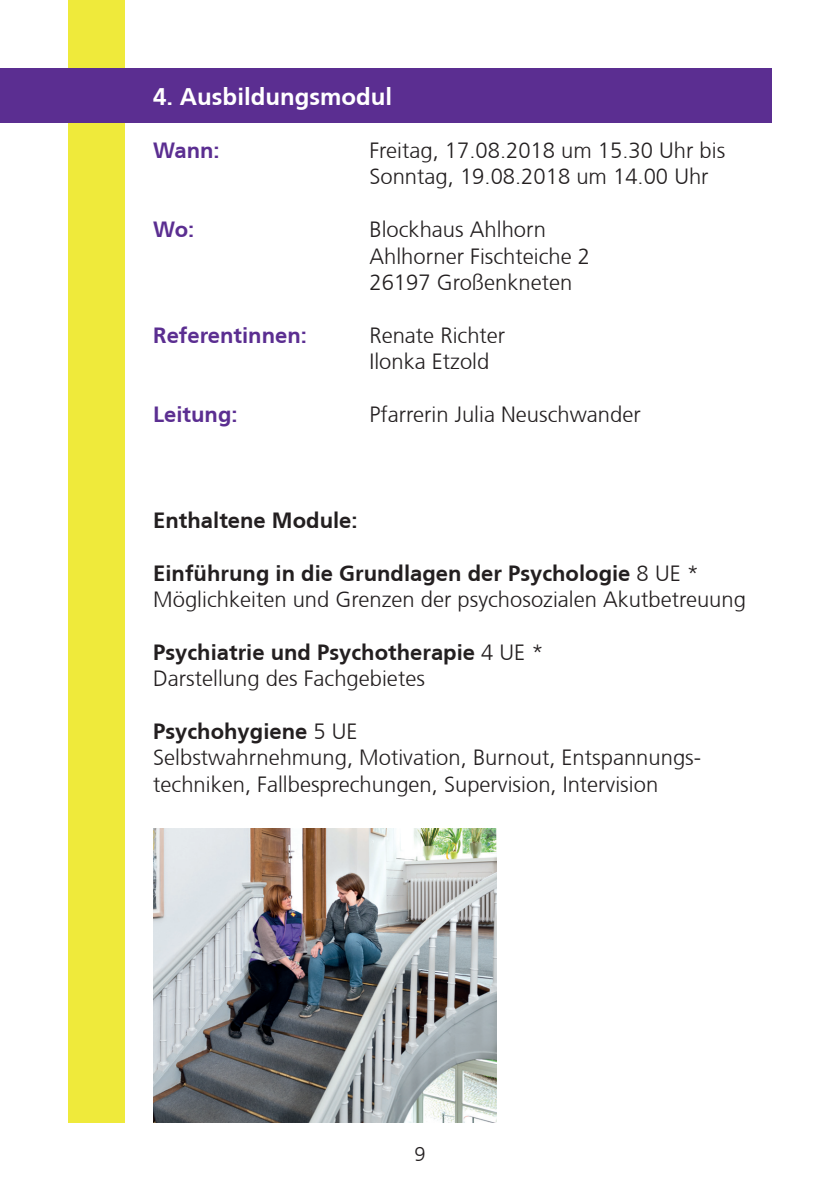
<style>
.page{position:relative;width:840px;height:1191px;background:#fff}
.page>*{position:absolute;margin:0;border:0;box-sizing:border-box;transform-origin:0 0}
.t1{font:700 24px "Frutiger CE";color:#fff}
.t2{font:300 22px/26.4px "Frutiger CE";color:#231f20}
.t3{font:700 22px "Frutiger CE";color:#5b2e91}
.t4{font:700 22px "Frutiger CE";color:#231f20}
.t5{font:300 20px "Frutiger CE";color:#231f20}
.s1{font-weight:700}
</style>
<div class="page">
<div style="left:68px;top:0;width:57px;height:1123px;background:#efea3b"></div>
<div style="left:0;top:68px;width:771px;height:55px;background:#5b2e91"></div>
<img style="left:153px;top:828px;width:342px;height:295px">
<p class="t1" style="left:153px;top:82px;width:240px">4. Ausbildungsmodul</p>
<p class="t3" style="left:153px;top:137px;width:68px">Wann:</p>
<p class="t2" style="left:369px;top:137px;width:357px">Freitag, 17.08.2018 um 15.30 Uhr bis<br>Sonntag, 19.08.2018 um 14.00 Uhr</p>
<p class="t3" style="left:153px;top:216px;width:43px">Wo:</p>
<p class="t2" style="left:369px;top:216px;width:222px">Blockhaus Ahlhorn<br>Ahlhorner Fischteiche 2<br>26197 Großenkneten</p>
<p class="t3" style="left:153px;top:322px;width:155px">Referentinnen:</p>
<p class="t2" style="left:369px;top:322px;width:137px">Renate Richter<br>Ilonka Etzold</p>
<p class="t3" style="left:153px;top:401px;width:86px">Leitung:</p>
<p class="t2" style="left:369px;top:401px;width:272px">Pfarrerin Julia Neuschwander</p>
<p class="t4" style="left:153px;top:507px;width:206px">Enthaltene Module:</p>
<p class="t2" style="left:153px;top:559px;width:594px"><span class="s1">Einführung in die Grundlagen der Psychologie</span> 8 UE *<br>Möglichkeiten und Grenzen der psychosozialen Akutbetreuung</p>
<p class="t2" style="left:153px;top:639px;width:391px"><span class="s1">Psychiatrie und Psychotherapie</span> 4 UE *<br>Darstellung des Fachgebietes</p>
<p class="t2" style="left:153px;top:718px;width:549px"><span class="s1">Psychohygiene</span> 5 UE<br>Selbstwahrnehmung, Motivation, Burnout, Entspannungs&shy;techniken, Fallbesprechungen, Supervision, Intervision</p>
<p class="t5" style="left:414px;top:1142px;width:13px">9</p>
</div>
